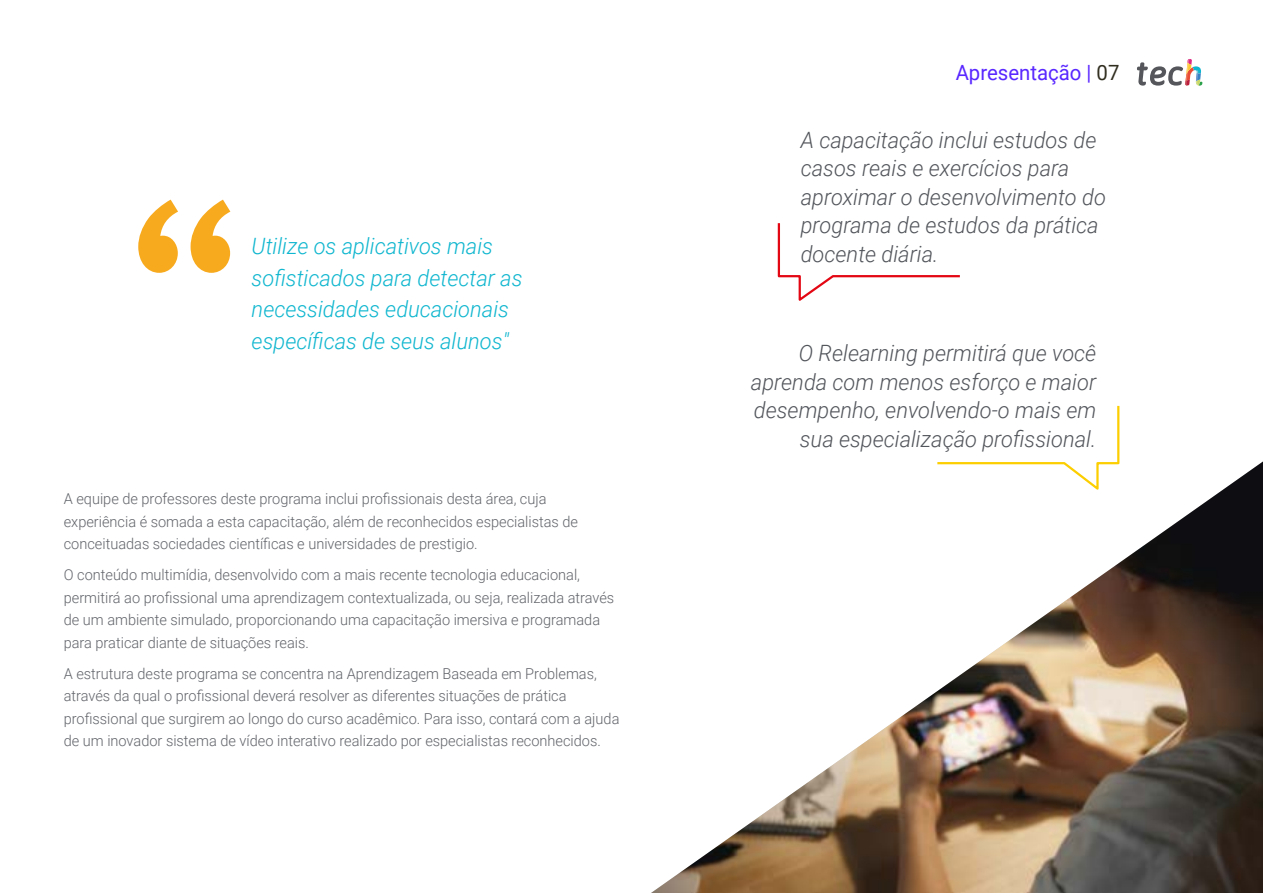
<style>
.page{position:relative;width:1263px;height:893px;background:#fff}
.page>*{position:absolute;margin:0;border:0;box-sizing:border-box;transform-origin:0 0}
.t1{font:italic 300 22.5px/28.5px "Roboto";color:#52555b;text-align:right}
.t2{font:italic 300 22.5px/31.5px "Roboto";color:#0fb6cf}
.t3{font:21px "Roboto";color:#5927ff}
.t4{font:300 15px/22.5px "Roboto";color:#61646a}
.s1{color:#312e20}
</style>
<div class="page">
<img style="left:651px;top:461px;width:612px;height:432px">
<svg style="left:935px;top:405px;width:185px;height:88px"></svg>
<svg style="left:777px;top:223px;width:183px;height:78px"></svg>
<svg style="left:138px;top:200px;width:92px;height:73px"></svg>
<svg style="left:1137px;top:59px;width:65px;height:27px"></svg>
<h1 class="t2" style="left:252px;top:230px;width:272px">Utilize os aplicativos mais sofisticados para detectar as necessidades educacionais específicas de seus alunos"</h1>
<p class="t4" style="left:64px;top:487px;width:516px">A equipe de professores deste programa inclui profissionais desta área, cuja experiência é somada a esta capacitação, além de reconhecidos especialistas de conceituadas sociedades científicas e universidades de prestigio.</p>
<p class="t4" style="left:64px;top:563px;width:552px">O conteúdo multimídia, desenvolvido com a mais recente tecnologia educacional, permitirá ao profissional uma aprendizagem contextualizada, ou seja, realizada através de um ambiente simulado, proporcionando uma capacitação imersiva e programada para praticar diante de situações reais.</p>
<p class="t4" style="left:64px;top:662px;width:557px">A estrutura deste programa se concentra na Aprendizagem Baseada em Problemas, através da qual o profissional deverá resolver as diferentes situações de prática profissional que surgirem ao longo do curso acadêmico. Para isso, contará com a ajuda de um inovador sistema de vídeo interativo realizado por especialistas reconhecidos.</p>
<h2 class="t3" style="left:956px;top:57px;width:165px">Apresentação | <span class="s1">07</span></h2>
<h1 class="t1" style="left:801px;top:125px;width:307px;text-align:left">A capacitação inclui estudos de casos reais e exercícios para aproximar o desenvolvimento do programa de estudos da prática docente diária.</h1>
<h1 class="t1" style="left:751px;top:338px;width:347px">O Relearning permitirá que você aprenda com menos esforço e maior desempenho, envolvendo-o mais em sua especialização profissional.</h1>
</div>
